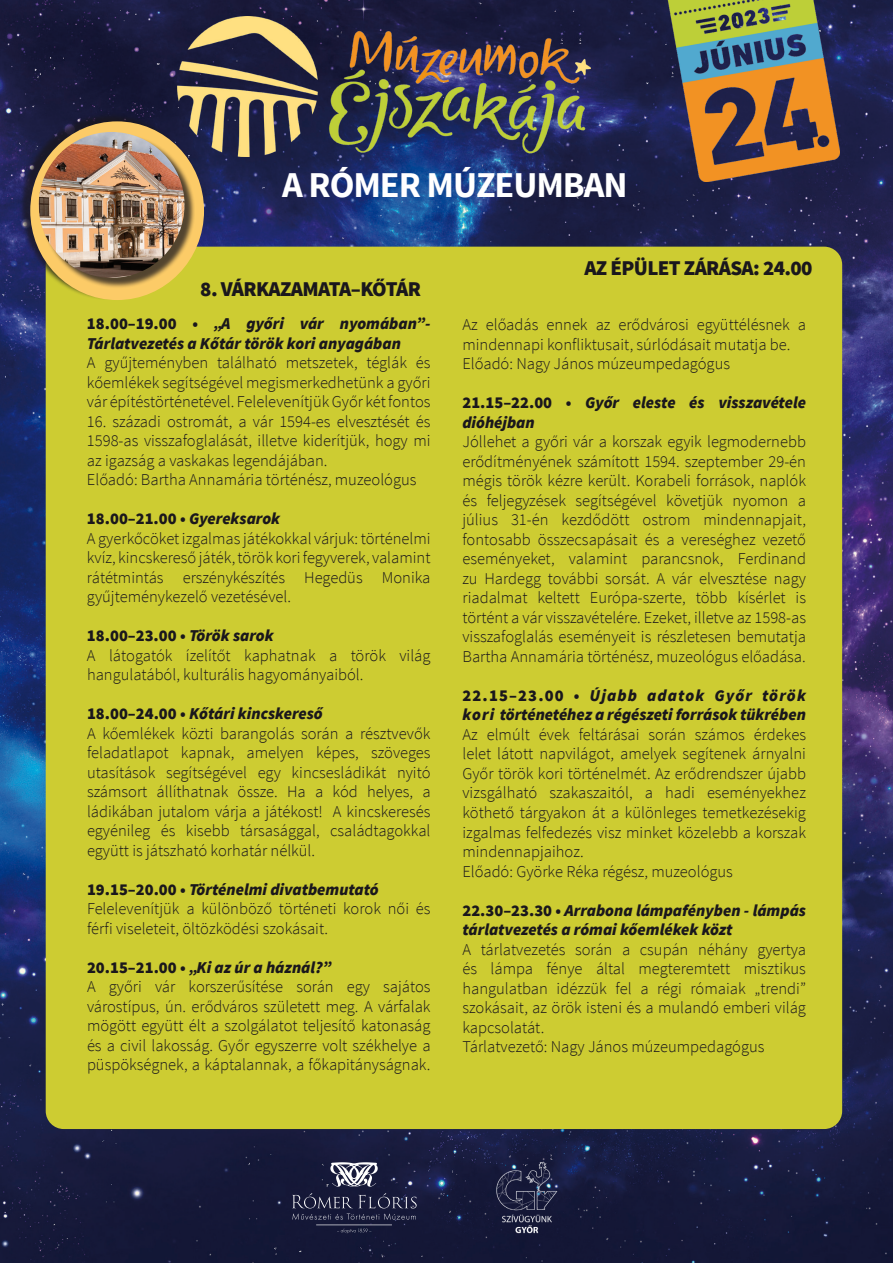
<style>
.page{position:relative;width:893px;height:1263px;background:#fff}
.page>*{position:absolute;margin:0;border:0;box-sizing:border-box;transform-origin:0 0}
.t1{font:700 36.3px "Source Sans Pro";letter-spacing:-.03em;color:#fff}
.t2{font:900 21px "Source Sans Pro";letter-spacing:-.03em;color:#1a171c}
.t3{font:300 16.5px/19.5px "Source Sans Pro";color:#1a171c}
.t4{font:italic 900 16.5px/19.5px "Source Sans Pro";color:#1a171c}
.s1{font-style:normal}
.s2{font-weight:700;font-style:normal}
.s3{font-weight:900}
.s4{font-weight:700}
.s5{font-weight:900;font-style:italic}
</style>
<div class="page">
<img style="left:0;top:0;width:893px;height:1263px">
<img style="left:668px;top:0;width:172px;height:181px">
<div style="left:46px;top:247px;width:796px;height:882px;background:#cdcc32;border-radius:18px"></div>
<img style="left:484px;top:1160px;width:88px;height:74px">
<svg style="left:292px;top:1193px;width:125px;height:40px;background:#282b48"></svg>
<svg style="left:330px;top:1162px;width:48px;height:24px"></svg>
<div style="left:18px;top:112px;width:183px;height:188px;background:#1a171c;opacity:.75"></div>
<div style="left:30px;top:121px;width:174px;height:179px;background:#fccb67;border-radius:50%"></div>
<div style="left:40px;top:133px;width:155px;height:155px;background:#1a171c;opacity:.75"></div>
<img style="left:39px;top:132px;width:146px;height:146px;border-radius:73px">
<img style="left:178px;top:16px;width:412px;height:141px">
<h1 class="t1" style="left:282px;top:161px;width:347px">A RÓMER MÚZEUMBAN</h1>
<p class="t2" style="left:200px;top:276px;width:222px">8. VÁRKAZAMATA–KŐTÁR</p>
<p class="t4" style="left:87px;top:314px;width:345px"><span class="s1">18.00–19.00</span> <span class="s2">•</span> „A győri vár nyomában”-<br>Tárlatvezetés a Kőtár török kori anyagában</p>
<p class="t3" style="left:87px;top:353px;width:345px;text-align:justify">A gyűjteményben található metszetek, téglák és kőemlékek segítségével megismerkedhetünk a győri vár építéstörténetével. Felelevenítjük Győr két fontos</p>
<p class="t3" style="left:87px;top:412px;width:345px">16. századi ostromát, a vár 1594-es elvesztését és 1598-as visszafoglalását, illetve kiderítjük, hogy mi az igazság a vaskakas legendájában.<br>Előadó: Bartha Annamária történész, muzeológus</p>
<p class="t3" style="left:87px;top:509px;width:345px"><span class="s3">18.00–21.00</span> <span class="s4">•</span> <span class="s5">Gyereksarok<br></span>A gyerkőcöket izgalmas játékokkal várjuk: történelmi kvíz, kincskereső játék, török kori fegyverek, valamint rátétmintás erszénykészítés Hegedüs Monika gyűjteménykezelő vezetésével.</p>
<p class="t3" style="left:87px;top:626px;width:345px"><span class="s3">18.00–23.00</span> <span class="s4">•</span> <span class="s5">Török sarok<br></span>A látogatók ízelítőt kaphatnak a török világ hangulatából, kulturális hagyományaiból.</p>
<p class="t3" style="left:87px;top:704px;width:345px"><span class="s3">18.00–24.00</span> <span class="s4">•</span> <span class="s5">Kőtári kincskereső<br></span>A kőemlékek közti barangolás során a résztvevők feladatlapot kapnak, amelyen képes, szöveges utasítások segítségével egy kincsesládikát nyitó számsort állíthatnak össze. Ha a kód helyes, a ládikában jutalom várja a játékost! A kincskeresés egyénileg és kisebb társasággal, családtagokkal együtt is játszható korhatár nélkül.</p>
<p class="t3" style="left:87px;top:880px;width:345px"><span class="s3">19.15–20.00</span> <span class="s4">•</span> <span class="s5">Történelmi divatbemutató<br></span>Felelevenítjük a különböző történeti korok női és férfi viseleteit, öltözködési szokásait.</p>
<p class="t3" style="left:87px;top:958px;width:345px"><span class="s3">20.15–21.00</span> <span class="s4">•</span> <span class="s5">„Ki az úr a háznál?”<br></span>A győri vár korszerűsítése során egy sajátos várostípus, ún. erődváros született meg. A várfalak mögött együtt élt a szolgálatot teljesítő katonaság és a civil lakosság. Győr egyszerre volt székhelye a püspökségnek, a káptalannak, a főkapitányságnak.</p>
<p class="t2" style="left:584px;top:254px;width:230px">AZ ÉPÜLET ZÁRÁSA: 24.00</p>
<p class="t3" style="left:462px;top:315px;width:345px">Az előadás ennek az erődvárosi együttélésnek a mindennapi konfliktusait, súrlódásait mutatja be.<br>Előadó: Nagy János múzeumpedagógus</p>
<p class="t4" style="left:462px;top:393px;width:345px"><span class="s1">21.15–22.00</span> <span class="s2">•</span> Győr eleste és visszavétele dióhéjban</p>
<p class="t3" style="left:462px;top:432px;width:345px;text-align:justify">Jóllehet a győri vár a korszak egyik legmodernebb erődítményének számított 1594. szeptember 29-én mégis török kézre került. Korabeli források, naplók és feljegyzések segítségével követjük nyomon a július 31-én kezdődött ostrom mindennapjait, fontosabb összecsapásait és a vereséghez vezető eseményeket, valamint parancsnok, Ferdinand zu Hardegg további sorsát. A vár elvesztése nagy riadalmat keltett Európa-szerte, több kísérlet is történt a vár visszavételére. Ezeket, illetve az 1598-as visszafoglalás eseményeit is részletesen bemutatja Bartha Annamária történész, muzeológus előadása.</p>
<p class="t4" style="left:462px;top:686px;width:345px"><span class="s1">22.15–23.00</span> <span class="s2">•</span> Újabb adatok Győr török kori történetéhez a régészeti források tükrében</p>
<p class="t3" style="left:462px;top:725px;width:345px">Az elmúlt évek feltárásai során számos érdekes lelet látott napvilágot, amelyek segítenek árnyalni Győr török kori történelmét. Az erődrendszer újabb vizsgálható szakaszaitól, a hadi eseményekhez köthető tárgyakon át a különleges temetkezésekig izgalmas felfedezés visz minket közelebb a korszak mindennapjaihoz.<br>Előadó: Györke Réka régész, muzeológus</p>
<p class="t4" style="left:462px;top:900px;width:345px"><span class="s1">22.30–23.30</span> <span class="s2">•</span> Arrabona lámpafényben - lámpás tárlatvezetés a római kőemlékek közt</p>
<p class="t3" style="left:462px;top:939px;width:345px">A tárlatvezetés során a csupán néhány gyertya és lámpa fénye által megteremtett misztikus hangulatban idézzük fel a régi rómaiak „trendi” szokásait, az örök isteni és a mulandó emberi világ kapcsolatát.<br>Tárlatvezető: Nagy János múzeumpedagógus</p>
</div>
